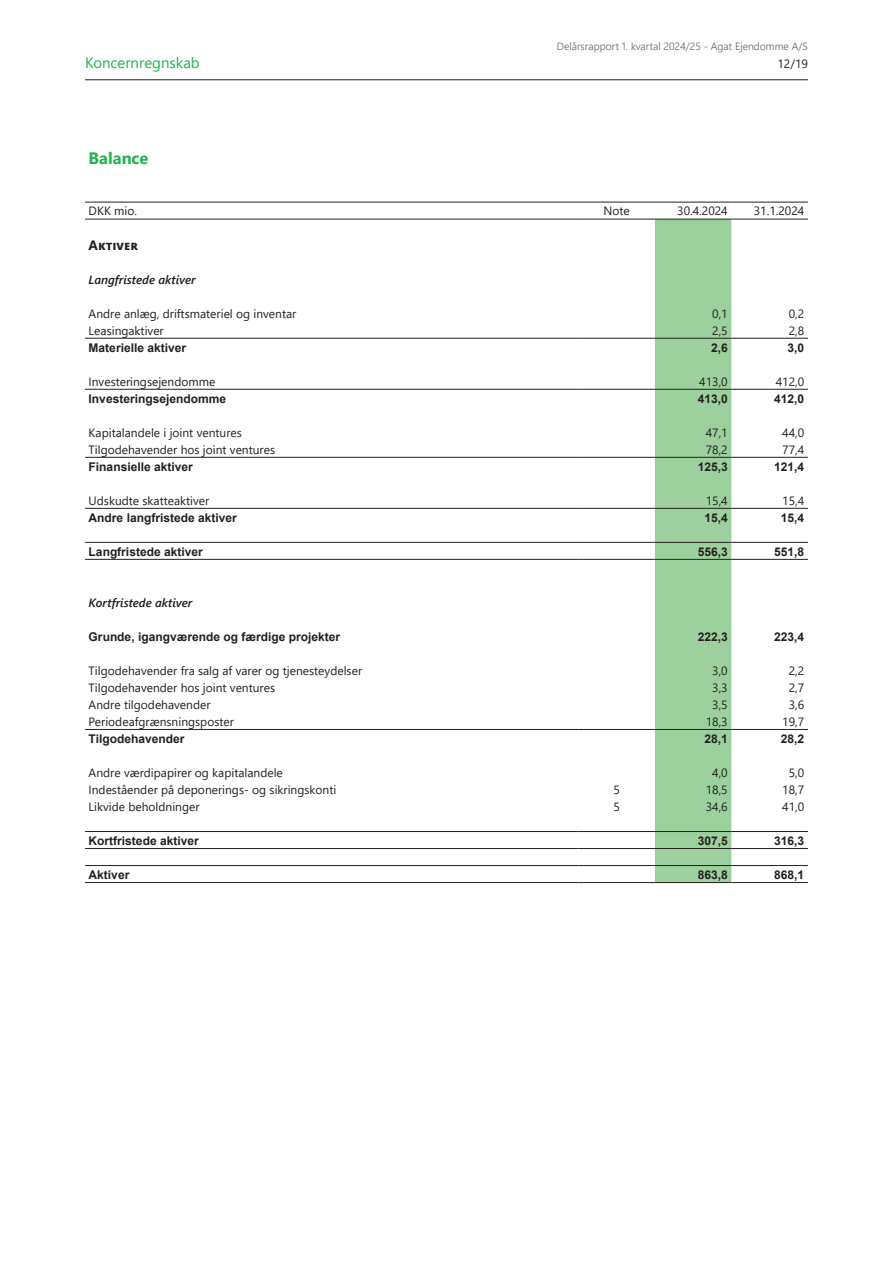
<style>
.page{position:relative;width:893px;height:1263px;background:#fff}
.page>*{position:absolute;margin:0;border:0;box-sizing:border-box;transform-origin:0 0}
.Heading_1{font:700 16.5px "Segoe UI";color:#22b24e}
.t1{font:15px "Segoe UI";color:#22b24e}
.Heading_2{font:700 13.5px "Segoe UI";color:#231f20}
.Tabel_venstrestillet{font:12px "Segoe UI";color:#231f20}
.Tabel_højrestillet_f{font:700 12px "Arial";color:#231f20}
.Tabel_højrestillet{font:12px "Segoe UI";color:#231f20}
.Heading_3{font:italic 600 12px "Segoe UI";color:#231f20}
.t2{font:300 10.5px "Segoe UI";color:#60615d}
</style>
<div class="page">
<hr style="left:85px;top:79px;width:723px;height:1px;background:#231f20">
<div style="left:655px;top:220px;width:76px;height:662px;background:#9cd19e"></div>
<hr style="left:85px;top:202px;width:493px;height:1px;background:#231f20">
<hr style="left:578px;top:202px;width:77px;height:1px;background:#231f20">
<hr style="left:655px;top:202px;width:76px;height:1px;background:#231f20">
<hr style="left:731px;top:202px;width:77px;height:1px;background:#231f20">
<hr style="left:85px;top:219px;width:493px;height:1px;background:#231f20">
<hr style="left:578px;top:219px;width:77px;height:1px;background:#231f20">
<hr style="left:655px;top:219px;width:76px;height:1px;background:#231f20">
<hr style="left:731px;top:219px;width:77px;height:1px;background:#231f20">
<hr style="left:85px;top:338px;width:493px;height:1px;background:#231f20">
<hr style="left:578px;top:338px;width:77px;height:1px;background:#231f20">
<hr style="left:655px;top:338px;width:76px;height:1px;background:#231f20">
<hr style="left:731px;top:338px;width:77px;height:1px;background:#231f20">
<hr style="left:85px;top:389px;width:493px;height:1px;background:#231f20">
<hr style="left:578px;top:389px;width:77px;height:1px;background:#231f20">
<hr style="left:655px;top:389px;width:76px;height:1px;background:#231f20">
<hr style="left:731px;top:389px;width:77px;height:1px;background:#231f20">
<hr style="left:85px;top:457px;width:493px;height:1px;background:#231f20">
<hr style="left:578px;top:457px;width:77px;height:1px;background:#231f20">
<hr style="left:655px;top:457px;width:76px;height:1px;background:#231f20">
<hr style="left:731px;top:457px;width:77px;height:1px;background:#231f20">
<hr style="left:85px;top:508px;width:493px;height:1px;background:#231f20">
<hr style="left:578px;top:508px;width:77px;height:1px;background:#231f20">
<hr style="left:655px;top:508px;width:76px;height:1px;background:#231f20">
<hr style="left:731px;top:508px;width:77px;height:1px;background:#231f20">
<hr style="left:85px;top:542px;width:493px;height:1px;background:#231f20">
<hr style="left:578px;top:542px;width:77px;height:1px;background:#231f20">
<hr style="left:655px;top:542px;width:76px;height:1px;background:#231f20">
<hr style="left:731px;top:542px;width:77px;height:1px;background:#231f20">
<hr style="left:85px;top:559px;width:493px;height:1px;background:#231f20">
<hr style="left:578px;top:559px;width:77px;height:1px;background:#231f20">
<hr style="left:655px;top:559px;width:76px;height:1px;background:#231f20">
<hr style="left:731px;top:559px;width:77px;height:1px;background:#231f20">
<hr style="left:85px;top:729px;width:493px;height:1px;background:#231f20">
<hr style="left:578px;top:729px;width:77px;height:1px;background:#231f20">
<hr style="left:655px;top:729px;width:76px;height:1px;background:#231f20">
<hr style="left:731px;top:729px;width:77px;height:1px;background:#231f20">
<hr style="left:85px;top:831px;width:493px;height:1px;background:#231f20">
<hr style="left:578px;top:831px;width:77px;height:1px;background:#231f20">
<hr style="left:655px;top:831px;width:76px;height:1px;background:#231f20">
<hr style="left:731px;top:831px;width:77px;height:1px;background:#231f20">
<hr style="left:85px;top:848px;width:493px;height:1px;background:#231f20">
<hr style="left:578px;top:848px;width:77px;height:1px;background:#231f20">
<hr style="left:655px;top:848px;width:76px;height:1px;background:#231f20">
<hr style="left:731px;top:848px;width:77px;height:1px;background:#231f20">
<hr style="left:85px;top:865px;width:493px;height:1px;background:#231f20">
<hr style="left:578px;top:865px;width:77px;height:1px;background:#231f20">
<hr style="left:655px;top:865px;width:76px;height:1px;background:#231f20">
<hr style="left:731px;top:865px;width:77px;height:1px;background:#231f20">
<hr style="left:85px;top:882px;width:493px;height:1px;background:#231f20">
<hr style="left:578px;top:882px;width:77px;height:1px;background:#231f20">
<hr style="left:655px;top:882px;width:76px;height:1px;background:#231f20">
<hr style="left:731px;top:882px;width:77px;height:1px;background:#231f20">
<p class="t1" style="left:85px;top:49px;width:116px">Koncernregnskab</p>
<p class="Heading_1" style="left:89px;top:143px;width:61px">Balance</p>
<p class="t2" style="left:557px;top:36px;width:253px">Delårsrapport 1. kvartal 2024/25 - Agat Ejendomme A/S</p>
<p class="Tabel_venstrestillet" style="left:777px;top:52px;width:32px">12/19</p>
<p class="Tabel_venstrestillet" style="left:89px;top:200px;width:50px">DKK mio.</p>
<p class="Tabel_højrestillet" style="left:603px;top:200px;width:28px">Note</p>
<p class="Tabel_højrestillet" style="left:677px;top:200px;width:52px">30.4.2024</p>
<p class="Tabel_højrestillet" style="left:754px;top:200px;width:52px">31.1.2024</p>
<p class="Heading_2" style="left:89px;top:232px;width:49px">Aktiver</p>
<p class="Heading_3" style="left:89px;top:268px;width:109px">Langfristede aktiver</p>
<p class="Tabel_venstrestillet" style="left:89px;top:302px;width:209px">Andre anlæg, driftsmateriel og inventar</p>
<p class="Tabel_højrestillet" style="left:712px;top:302px;width:17px">0,1</p>
<p class="Tabel_højrestillet" style="left:789px;top:302px;width:17px">0,2</p>
<p class="Tabel_venstrestillet" style="left:89px;top:319px;width:77px">Leasingaktiver</p>
<p class="Tabel_højrestillet" style="left:712px;top:319px;width:17px">2,5</p>
<p class="Tabel_højrestillet" style="left:789px;top:319px;width:17px">2,8</p>
<p class="Tabel_højrestillet_f" style="left:89px;top:339px;width:99px">Materielle aktiver</p>
<p class="Tabel_højrestillet_f" style="left:711px;top:339px;width:18px">2,6</p>
<p class="Tabel_højrestillet_f" style="left:788px;top:339px;width:18px">3,0</p>
<p class="Tabel_venstrestillet" style="left:89px;top:370px;width:128px">Investeringsejendomme</p>
<p class="Tabel_højrestillet" style="left:699px;top:370px;width:30px">413,0</p>
<p class="Tabel_højrestillet" style="left:776px;top:370px;width:30px">412,0</p>
<p class="Tabel_højrestillet_f" style="left:89px;top:390px;width:139px">Investeringsejendomme</p>
<p class="Tabel_højrestillet_f" style="left:698px;top:390px;width:32px">413,0</p>
<p class="Tabel_højrestillet_f" style="left:774px;top:390px;width:32px">412,0</p>
<p class="Tabel_venstrestillet" style="left:89px;top:421px;width:155px">Kapitalandele i joint ventures</p>
<p class="Tabel_højrestillet" style="left:706px;top:421px;width:24px">47,1</p>
<p class="Tabel_højrestillet" style="left:782px;top:421px;width:24px">44,0</p>
<p class="Tabel_venstrestillet" style="left:89px;top:438px;width:188px">Tilgodehavender hos joint ventures</p>
<p class="Tabel_højrestillet" style="left:706px;top:438px;width:24px">78,2</p>
<p class="Tabel_højrestillet" style="left:782px;top:438px;width:24px">77,4</p>
<p class="Tabel_højrestillet_f" style="left:89px;top:458px;width:106px">Finansielle aktiver</p>
<p class="Tabel_højrestillet_f" style="left:698px;top:458px;width:32px">125,3</p>
<p class="Tabel_højrestillet_f" style="left:774px;top:458px;width:32px">121,4</p>
<p class="Tabel_venstrestillet" style="left:89px;top:489px;width:122px">Udskudte skatteaktiver</p>
<p class="Tabel_højrestillet" style="left:706px;top:489px;width:24px">15,4</p>
<p class="Tabel_højrestillet" style="left:782px;top:489px;width:24px">15,4</p>
<p class="Tabel_højrestillet_f" style="left:89px;top:509px;width:150px">Andre langfristede aktiver</p>
<p class="Tabel_højrestillet_f" style="left:704px;top:509px;width:25px">15,4</p>
<p class="Tabel_højrestillet_f" style="left:781px;top:509px;width:25px">15,4</p>
<p class="Tabel_højrestillet_f" style="left:89px;top:543px;width:116px">Langfristede aktiver</p>
<p class="Tabel_højrestillet_f" style="left:698px;top:543px;width:32px">556,3</p>
<p class="Tabel_højrestillet_f" style="left:774px;top:543px;width:32px">551,8</p>
<p class="Heading_3" style="left:89px;top:591px;width:105px">Kortfristede aktiver</p>
<p class="Tabel_højrestillet_f" style="left:89px;top:628px;width:253px">Grunde, igangværende og færdige projekter</p>
<p class="Tabel_højrestillet_f" style="left:698px;top:628px;width:32px">222,3</p>
<p class="Tabel_højrestillet_f" style="left:774px;top:628px;width:32px">223,4</p>
<p class="Tabel_venstrestillet" style="left:89px;top:659px;width:275px">Tilgodehavender fra salg af varer og tjenesteydelser</p>
<p class="Tabel_højrestillet" style="left:712px;top:659px;width:17px">3,0</p>
<p class="Tabel_højrestillet" style="left:789px;top:659px;width:17px">2,2</p>
<p class="Tabel_venstrestillet" style="left:89px;top:676px;width:188px">Tilgodehavender hos joint ventures</p>
<p class="Tabel_højrestillet" style="left:712px;top:676px;width:17px">3,3</p>
<p class="Tabel_højrestillet" style="left:789px;top:676px;width:17px">2,7</p>
<p class="Tabel_venstrestillet" style="left:89px;top:693px;width:123px">Andre tilgodehavender</p>
<p class="Tabel_højrestillet" style="left:712px;top:693px;width:17px">3,5</p>
<p class="Tabel_højrestillet" style="left:789px;top:693px;width:17px">3,6</p>
<p class="Tabel_venstrestillet" style="left:89px;top:710px;width:147px">Periodeafgrænsningsposter</p>
<p class="Tabel_højrestillet" style="left:706px;top:710px;width:24px">18,3</p>
<p class="Tabel_højrestillet" style="left:782px;top:710px;width:24px">19,7</p>
<p class="Tabel_højrestillet_f" style="left:89px;top:730px;width:97px">Tilgodehavender</p>
<p class="Tabel_højrestillet_f" style="left:704px;top:730px;width:25px">28,1</p>
<p class="Tabel_højrestillet_f" style="left:781px;top:730px;width:25px">28,2</p>
<p class="Tabel_venstrestillet" style="left:89px;top:761px;width:196px">Andre værdipapirer og kapitalandele</p>
<p class="Tabel_højrestillet" style="left:712px;top:761px;width:17px">4,0</p>
<p class="Tabel_højrestillet" style="left:789px;top:761px;width:17px">5,0</p>
<p class="Tabel_venstrestillet" style="left:89px;top:778px;width:249px">Indeståender på deponerings- og sikringskonti</p>
<p class="Tabel_højrestillet" style="left:613px;top:778px;width:8px">5</p>
<p class="Tabel_højrestillet" style="left:706px;top:778px;width:24px">18,5</p>
<p class="Tabel_højrestillet" style="left:782px;top:778px;width:24px">18,7</p>
<p class="Tabel_venstrestillet" style="left:89px;top:795px;width:112px">Likvide beholdninger</p>
<p class="Tabel_højrestillet" style="left:613px;top:795px;width:8px">5</p>
<p class="Tabel_højrestillet" style="left:706px;top:795px;width:24px">34,6</p>
<p class="Tabel_højrestillet" style="left:782px;top:795px;width:24px">41,0</p>
<p class="Tabel_højrestillet_f" style="left:89px;top:832px;width:112px">Kortfristede aktiver</p>
<p class="Tabel_højrestillet_f" style="left:698px;top:832px;width:32px">307,5</p>
<p class="Tabel_højrestillet_f" style="left:774px;top:832px;width:32px">316,3</p>
<p class="Tabel_højrestillet_f" style="left:89px;top:866px;width:42px">Aktiver</p>
<p class="Tabel_højrestillet_f" style="left:698px;top:866px;width:32px">863,8</p>
<p class="Tabel_højrestillet_f" style="left:774px;top:866px;width:32px">868,1</p>
</div>
